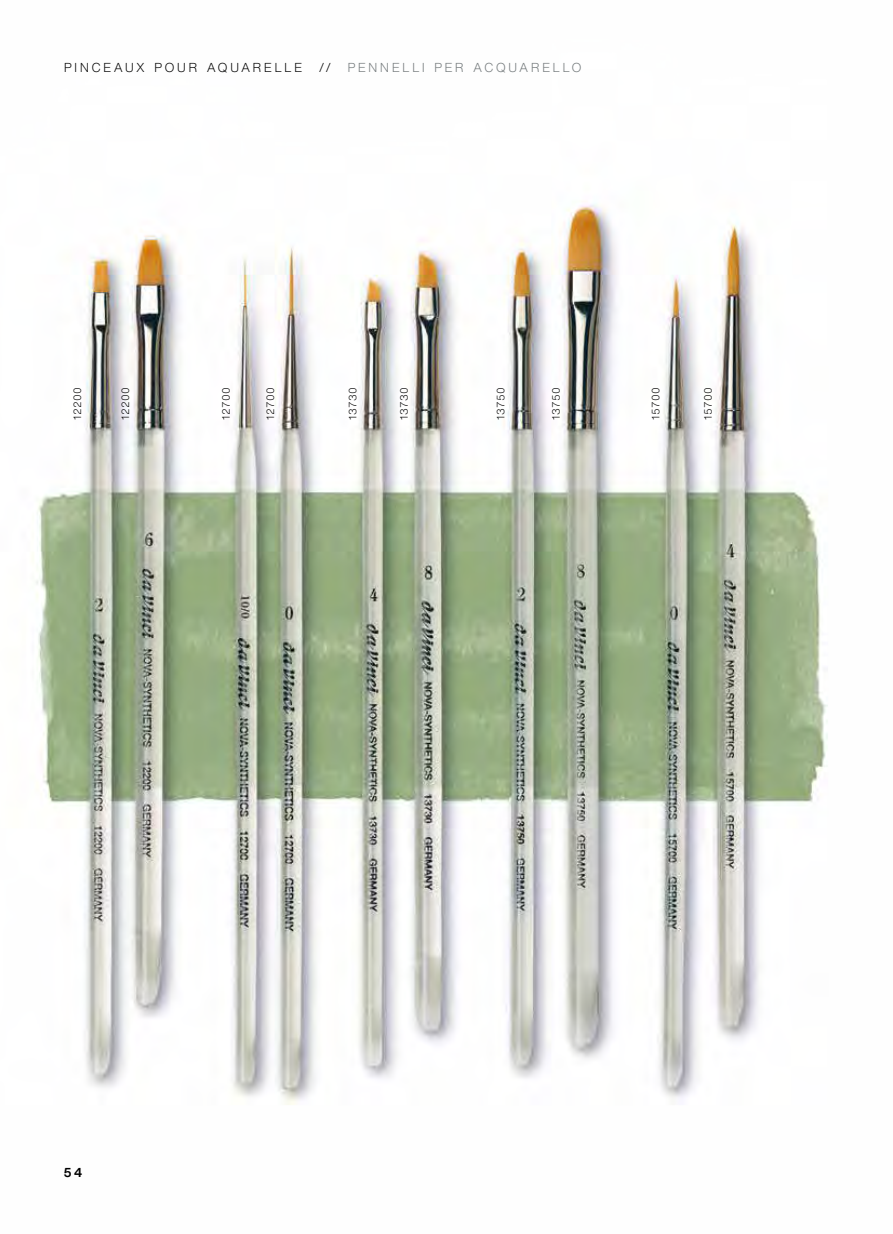
<style>
.page{position:relative;width:893px;height:1234px;background:#fff}
.page>*{position:absolute;margin:0;border:0;box-sizing:border-box;transform-origin:0 0}
.t1{font:300 12.75px "Helvetica Now Text";letter-spacing:.17em;color:#000}
.t2{font:300 12.75px "Helvetica Now Text";letter-spacing:.17em;color:#72787a}
.t3{font:700 12.75px "Helvetica Now Display";color:#000}
.t4{font:300 10.5px "Helvetica Now Text";letter-spacing:.03em;color:#000}
</style>
<div class="page">
<img style="left:36px;top:204px;width:792px;height:901px">
<p class="t1" style="left:64px;top:58px;width:240px">PINCEAUX POUR AQUARELLE</p>
<p class="t1" style="left:319px;top:58px;width:14px">//</p>
<p class="t2" style="left:347px;top:58px;width:236px">PENNELLI PER ACQUARELLO</p>
<p class="t4" style="left:70px;top:420px;width:35px;rotate:-90deg">12200</p>
<p class="t4" style="left:118px;top:420px;width:35px;rotate:-90deg">12200</p>
<p class="t4" style="left:218px;top:420px;width:34px;rotate:-90deg">12700</p>
<p class="t4" style="left:263px;top:420px;width:34px;rotate:-90deg">12700</p>
<p class="t4" style="left:345px;top:420px;width:34px;rotate:-90deg">13730</p>
<p class="t4" style="left:396px;top:420px;width:34px;rotate:-90deg">13730</p>
<p class="t4" style="left:493px;top:420px;width:34px;rotate:-90deg">13750</p>
<p class="t4" style="left:548px;top:420px;width:34px;rotate:-90deg">13750</p>
<p class="t4" style="left:648px;top:420px;width:34px;rotate:-90deg">15700</p>
<p class="t4" style="left:700px;top:420px;width:34px;rotate:-90deg">15700</p>
<p class="t3" style="left:64px;top:1163px;width:20px">54</p>
</div>
